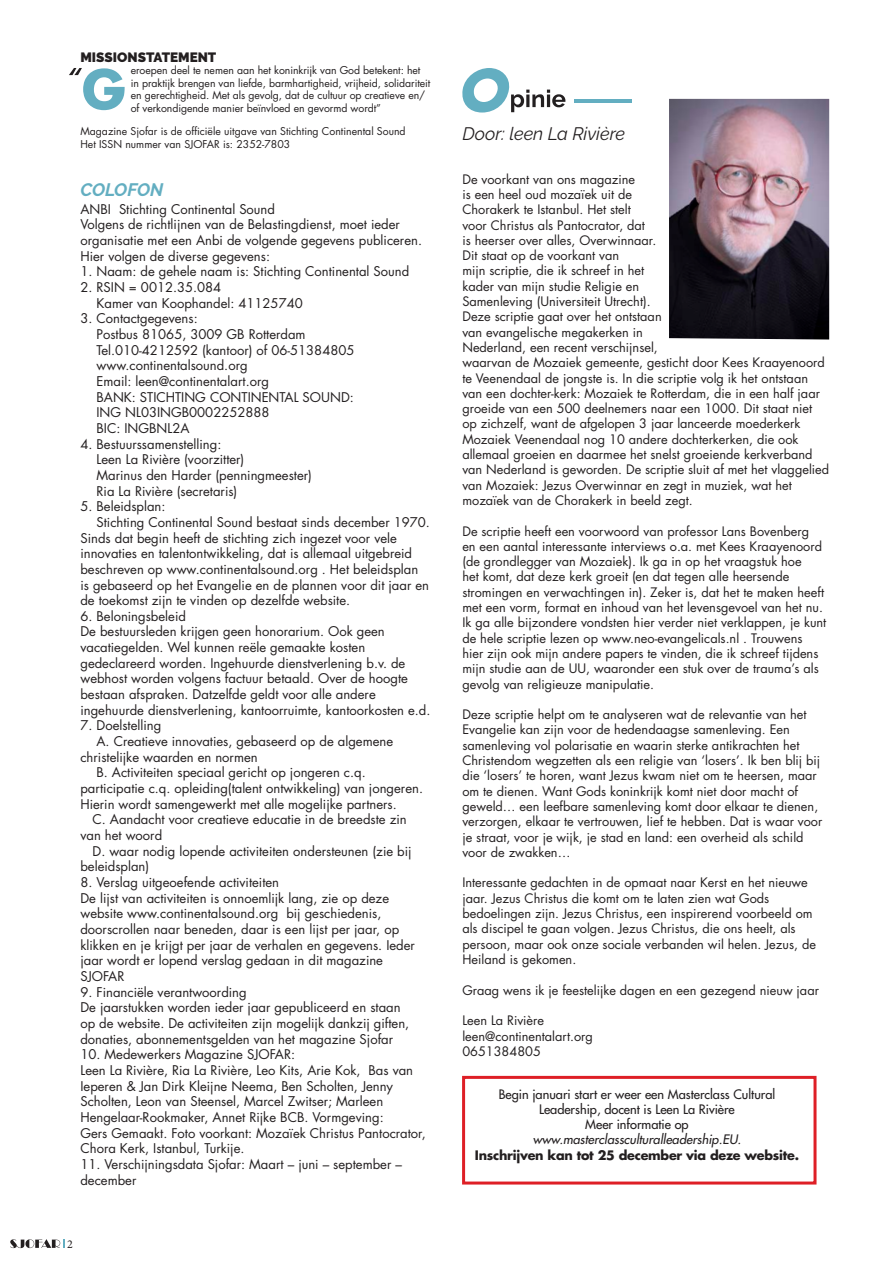
<style>
.page{position:relative;width:893px;height:1263px;background:#fff}
.page>*{position:absolute;margin:0;border:0;box-sizing:border-box;transform-origin:0 0}
.t1{font:700 52.5px "Futura";color:#63aec1}
.t2{font:italic 18px "Raleway";color:#231f20}
.t3{font:italic 700 18px "Raleway";letter-spacing:-.005em;color:#63aec1}
.t4{font:900 13.5px "Raleway";color:#231f20}
.t5{font:13.05px/15.6px "Futura Std";color:#231f20}
.t6{font:12.75px/15.3px "Futura Std";color:#231f20}
.t7{font:500 12.75px/15.3px "Futura Std";color:#231f20;text-align:center}
.t8{font:700 12.75px "Futura Std";letter-spacing:-.02em;color:#231f20}
.t9{font:italic 500 12.75px "Futura Std";color:#231f20}
.t10{font:12px "Minion Pro";color:#231f20}
.t11{font:10.5px/12.5px "Futura Std";letter-spacing:-.005em;color:#231f20}
</style>
<div class="page">
<svg style="left:10px;top:1239px;width:55px;height:9px"></svg>
<svg style="left:69px;top:68px;width:13px;height:7px"></svg>
<svg style="left:462px;top:68px;width:103px;height:45px"></svg>
<hr style="left:574px;top:99px;width:57px;height:4px;background:#63aec1">
<img style="left:669px;top:99px;width:160px;height:240px">
<div style="left:462px;top:1076px;width:354px;height:108px;border:3px solid #de1f26"></div>
<p class="t4" style="left:80px;top:49px;width:137px">MISSIONSTATEMENT</p>
<p class="t11" style="left:131px;top:64px;width:301px">eroepen deel te nemen aan het koninkrijk van God betekent: het in praktijk brengen van liefde, barmhartigheid, vrijheid, solidariteit en gerechtigheid. Met als gevolg, dat de cultuur op creatieve en/ of verkondigende manier beïnvloed en gevormd wordt”</p>
<p class="t11" style="left:80px;top:125px;width:327px">Magazine Sjofar is de officiële uitgave van Stichting Continental Sound</p>
<p class="t11" style="left:80px;top:138px;width:211px">Het ISSN nummer van SJOFAR is: 2352-7803</p>
<p class="t1" style="left:81px;top:51px;width:48px">G</p>
<p class="t3" style="left:80px;top:179px;width:84px">COLOFON</p>
<p class="t5" style="left:80px;top:201px;width:196px">ANBI Stichting Continental Sound</p>
<p class="t5" style="left:80px;top:217px;width:343px">Volgens de richtlijnen van de Belastingdienst, moet ieder organisatie met een Anbi de volgende gegevens publiceren.<br>Hier volgen de diverse gegevens:</p>
<p class="t5" style="left:80px;top:264px;width:330px">1. Naam: de gehele naam is: Stichting Continental Sound</p>
<p class="t5" style="left:80px;top:279px;width:142px">2. RSIN = 0012.35.084</p>
<p class="t5" style="left:97px;top:295px;width:208px">Kamer van Koophandel: 41125740</p>
<p class="t5" style="left:80px;top:311px;width:119px">3. Contactgegevens:</p>
<p class="t5" style="left:97px;top:326px;width:211px">Postbus 81065, 3009 GB Rotterdam</p>
<p class="t5" style="left:97px;top:342px;width:259px">Tel.010-4212592 (kantoor) of 06-51384805</p>
<p class="t5" style="left:97px;top:358px;width:153px">www.continentalsound.org</p>
<p class="t5" style="left:97px;top:373px;width:174px">Email: leen@continentalart.org</p>
<p class="t5" style="left:97px;top:389px;width:259px">BANK: STICHTING CONTINENTAL SOUND:</p>
<p class="t5" style="left:97px;top:405px;width:175px">ING NL03INGB0002252888</p>
<p class="t5" style="left:97px;top:420px;width:94px">BIC: INGBNL2A</p>
<p class="t5" style="left:80px;top:436px;width:142px">4. Bestuurssamenstelling:</p>
<p class="t5" style="left:97px;top:452px;width:149px">Leen La Rivière (voorzitter)</p>
<p class="t5" style="left:97px;top:467px;width:217px">Marinus den Harder (penningmeester)</p>
<p class="t5" style="left:97px;top:483px;width:142px">Ria La Rivière (secretaris)</p>
<p class="t5" style="left:80px;top:499px;width:87px">5. Beleidsplan:</p>
<p class="t5" style="left:80px;top:514px;width:351px;text-indent:16px">Stichting Continental Sound bestaat sinds december 1970.<br>Sinds dat begin heeft de stichting zich ingezet voor vele innovaties en talentontwikkeling, dat is allemaal uitgebreid beschreven op www.continentalsound.org . Het beleidsplan is gebaseerd op het Evangelie en de plannen voor dit jaar en de toekomst zijn te vinden op dezelfde website.</p>
<p class="t5" style="left:80px;top:608px;width:107px">6. Beloningsbeleid</p>
<p class="t5" style="left:80px;top:624px;width:351px">De bestuursleden krijgen geen honorarium. Ook geen vacatiegelden. Wel kunnen reële gemaakte kosten gedeclareerd worden. Ingehuurde dienstverlening b.v. de webhost worden volgens factuur betaald. Over de hoogte bestaan afspraken. Datzelfde geldt voor alle andere ingehuurde dienstverlening, kantoorruimte, kantoorkosten e.d.</p>
<p class="t5" style="left:80px;top:718px;width:82px">7. Doelstelling</p>
<p class="t5" style="left:80px;top:734px;width:314px;text-indent:16px">A. Creatieve innovaties, gebaseerd op de algemene christelijke waarden en normen</p>
<p class="t5" style="left:80px;top:765px;width:344px;text-indent:16px">B. Activiteiten speciaal gericht op jongeren c.q. participatie c.q. opleiding(talent ontwikkeling) van jongeren.<br>Hierin wordt samengewerkt met alle mogelijke partners.</p>
<p class="t5" style="left:80px;top:812px;width:328px;text-indent:12px">C. Aandacht voor creatieve educatie in de breedste zin van het woord</p>
<p class="t5" style="left:80px;top:843px;width:333px;text-indent:12px">D. waar nodig lopende activiteiten ondersteunen (zie bij beleidsplan)</p>
<p class="t5" style="left:80px;top:875px;width:200px">8. Verslag uitgeoefende activiteiten</p>
<p class="t5" style="left:80px;top:890px;width:336px">De lijst van activiteiten is onnoemlijk lang, zie op deze website www.continentalsound.org bij geschiedenis, doorscrollen naar beneden, daar is een lijst per jaar, op klikken en je krijgt per jaar de verhalen en gegevens. Ieder jaar wordt er lopend verslag gedaan in dit magazine SJOFAR</p>
<p class="t5" style="left:80px;top:984px;width:168px">9. Financiële verantwoording</p>
<p class="t5" style="left:80px;top:1000px;width:330px">De jaarstukken worden ieder jaar gepubliceerd en staan op de website. De activiteiten zijn mogelijk dankzij giften, donaties, abonnementsgelden van het magazine Sjofar</p>
<p class="t5" style="left:80px;top:1047px;width:216px">10. Medewerkers Magazine SJOFAR:</p>
<p class="t5" style="left:80px;top:1062px;width:334px">Leen La Rivière, Ria La Rivière, Leo Kits, Arie Kok, Bas van Ieperen &amp; Jan Dirk Kleijne Neema, Ben Scholten, Jenny Scholten, Leon van Steensel, Marcel Zwitser; Marleen Hengelaar-Rookmaker, Annet Rijke BCB. Vormgeving:</p>
<p class="t5" style="left:80px;top:1125px;width:347px">Gers Gemaakt. Foto voorkant: Mozaïek Christus Pantocrator,<br>Chora Kerk, Istanbul, Turkije.</p>
<p class="t5" style="left:80px;top:1156px;width:323px">11. Verschijningsdata Sjofar: Maart – juni – september – december</p>
<p class="t10" style="left:67px;top:1236px;width:7px">2</p>
<p class="t2" style="left:462px;top:123px;width:164px">Door: leen La Rivière</p>
<p class="t6" style="left:462px;top:171px;width:368px">De voorkant van ons magazine<br>is een heel oud mozaïek uit de<br>Chorakerk te Istanbul. Het stelt<br>voor Christus als Pantocrator, dat<br>is heerser over alles, Overwinnaar.<br>Dit staat op de voorkant van<br>mijn scriptie, die ik schreef in het<br>kader van mijn studie Religie en<br>Samenleving (Universiteit Utrecht).<br>Deze scriptie gaat over het ontstaan<br>van evangelische megakerken in<br>Nederland, een recent verschijnsel,<br>waarvan de Mozaiek gemeente, gesticht door Kees Kraayenoord te Veenendaal de jongste is. In die scriptie volg ik het ontstaan van een dochter-kerk: Mozaiek te Rotterdam, die in een half jaar groeide van een 500 deelnemers naar een 1000. Dit staat niet op zichzelf, want de afgelopen 3 jaar lanceerde moederkerk Mozaiek Veenendaal nog 10 andere dochterkerken, die ook allemaal groeien en daarmee het snelst groeiende kerkverband van Nederland is geworden. De scriptie sluit af met het vlaggelied van Mozaiek: Jezus Overwinnar en zegt in muziek, wat het mozaïek van de Chorakerk in beeld zegt.</p>
<p class="t6" style="left:462px;top:523px;width:365px">De scriptie heeft een voorwoord van professor Lans Bovenberg<br>en een aantal interessante interviews o.a. met Kees Kraayenoord (de grondlegger van Mozaiek). Ik ga in op het vraagstuk hoe<br>het komt, dat deze kerk groeit (en dat tegen alle heersende stromingen en verwachtingen in). Zeker is, dat het te maken heeft met een vorm, format en inhoud van het levensgevoel van het nu.<br>Ik ga alle bijzondere vondsten hier verder niet verklappen, je kunt de hele scriptie lezen op www.neo-evangelicals.nl . Trouwens hier zijn ook mijn andere papers te vinden, die ik schreef tijdens mijn studie aan de UU, waaronder een stuk over de trauma’s als gevolg van religieuze manipulatie.</p>
<p class="t6" style="left:462px;top:707px;width:362px">Deze scriptie helpt om te analyseren wat de relevantie van het Evangelie kan zijn voor de hedendaagse samenleving. Een samenleving vol polarisatie en waarin sterke antikrachten het Christendom wegzetten als een religie van ‘losers’. Ik ben blij bij die ‘losers’ te horen, want Jezus kwam niet om te heersen, maar om te dienen. Want Gods koninkrijk komt niet door macht of geweld… een leefbare samenleving komt door elkaar te dienen, verzorgen, elkaar te vertrouwen, lief te hebben. Dat is waar voor je straat, voor je wijk, je stad en land: een overheid als schild voor de zwakken…</p>
<p class="t6" style="left:462px;top:875px;width:355px">Interessante gedachten in de opmaat naar Kerst en het nieuwe jaar. Jezus Christus die komt om te laten zien wat Gods bedoelingen zijn. Jezus Christus, een inspirerend voorbeeld om als discipel te gaan volgen. Jezus Christus, die ons heelt, als persoon, maar ook onze sociale verbanden wil helen. Jezus, de Heiland is gekomen.</p>
<p class="t6" style="left:462px;top:982px;width:358px">Graag wens ik je feestelijke dagen en een gezegend nieuw jaar</p>
<p class="t6" style="left:462px;top:1013px;width:83px">Leen La Rivière</p>
<p class="t6" style="left:462px;top:1028px;width:132px">leen@continentalart.org</p>
<p class="t6" style="left:462px;top:1043px;width:80px">0651384805</p>
<p class="t7" style="left:499px;top:1086px;width:278px">Begin januari start er weer een Masterclass Cultural<br>Leadership, docent is Leen La Rivière</p>
<p class="t7" style="left:585px;top:1117px;width:105px">Meer informatie op</p>
<p class="t9" style="left:533px;top:1132px;width:210px">www.masterclassculturalleadership.EU.</p>
<p class="t8" style="left:475px;top:1146px;width:326px">Inschrijven kan tot 25 december via deze website.</p>
</div>
